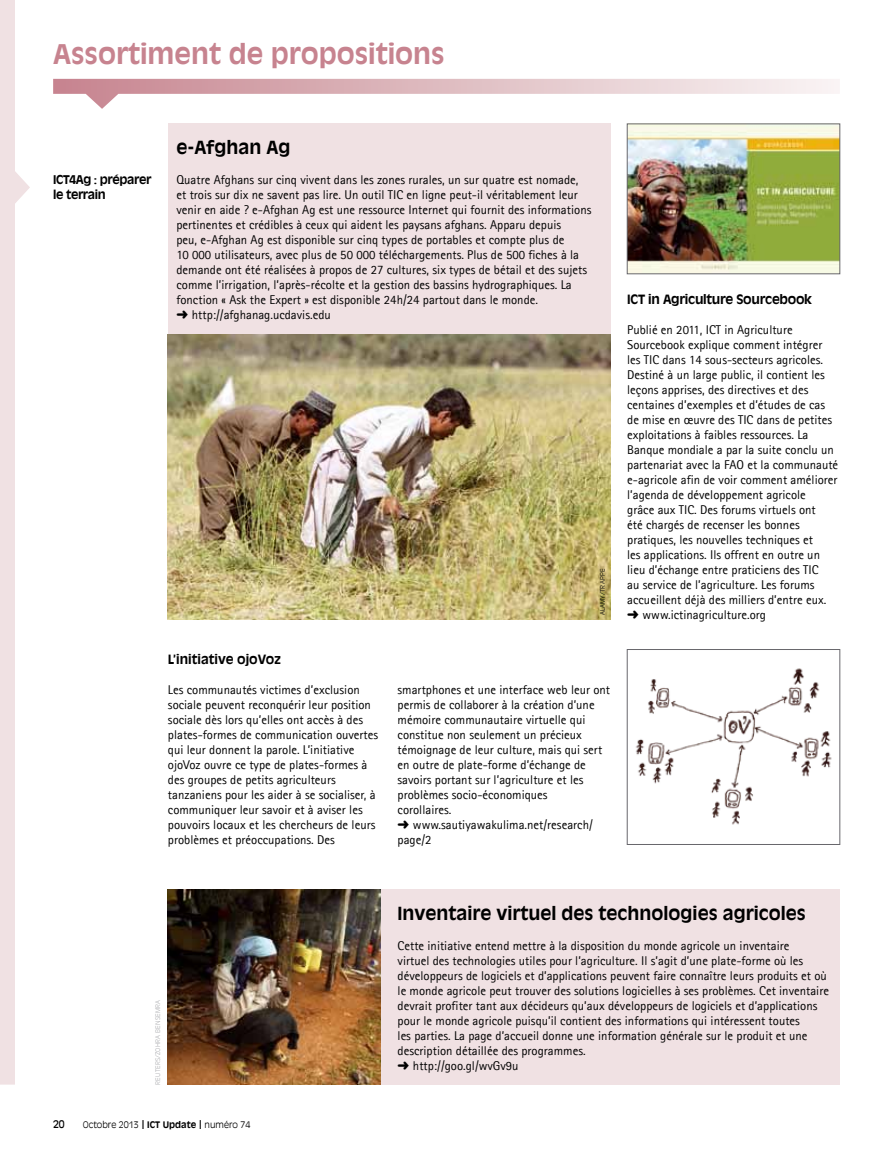
<style>
.page{position:relative;width:893px;height:1149px;background:#fff}
.page>*{position:absolute;margin:0;border:0;box-sizing:border-box;transform-origin:0 0}
.t1{font:700 27px "Antique Olive LT";color:#c7838f}
.t2{font:700 18px "Antique Olive LT";color:#000}
.t3{font:12.75px/15px "Agfa Rotis Sans Serif";color:#000}
.t4{font:700 12.75px "Antique Olive LT";letter-spacing:-.02em;color:#000}
.t5{font:700 12.75px "Antique Olive LT";color:#000}
.t6{font:700 12px/15px "Antique Olive LT";letter-spacing:-.03em;color:#000}
.t7{font:10.5px "Antique Olive LT";color:#000}
.t8{font:300 9px "Antique Olive LT";color:#000}
.t9{font:300 6.3px "Antique Olive LT";letter-spacing:.03em;color:#aeafb2}
.t10{font:300 6.3px "Antique Olive LT";color:#000}
.s1{font-size:15px}
.s2{font-weight:700}
</style>
<div class="page">
<svg style="left:53px;top:79px;width:786px;height:30px"></svg>
<svg style="left:0;top:0;width:30px;height:1084px"></svg>
<div style="left:168px;top:124px;width:442px;height:210px;background:#f0e1e3"></div>
<div style="left:381px;top:889px;width:459px;height:195px;background:#f0e1e3"></div>
<img style="left:168px;top:334px;width:442px;height:285px">
<img style="left:168px;top:889px;width:213px;height:195px">
<img style="left:636px;top:668px;width:196px;height:157px">
<div style="left:627px;top:649px;width:213px;height:195px;border:1px solid #68676c"></div>
<img style="left:629px;top:126px;width:209px;height:146px">
<div style="left:627px;top:124px;width:213px;height:150px;border:1px solid #68676c"></div>
<h1 class="t1" style="left:53px;top:37px;width:393px">Assortiment de propositions</h1>
<p class="t6" style="left:53px;top:172px;width:100px">ICT4ag : préparer le terrain</p>
<h2 class="t2" style="left:176px;top:136px;width:116px">e-Afghan Ag</h2>
<p class="t3" style="left:176px;top:172px;width:416px">Quatre Afghans sur cinq vivent dans les zones rurales, un sur quatre est nomade, et trois sur dix ne savent pas lire. Un outil TIC en ligne peut-il véritablement leur venir en aide ? e-Afghan Ag est une ressource Internet qui fournit des informations pertinentes et crédibles à ceux qui aident les paysans afghans. Apparu depuis<br>peu, e-Afghan Ag est disponible sur cinq types de portables et compte plus de<br>10 000 utilisateurs, avec plus de 50 000 téléchargements. Plus de 500 fiches à la demande ont été réalisées à propos de 27 cultures, six types de bétail et des sujets comme l’irrigation, l’après-récolte et la gestion des bassins hydrographiques. La fonction « Ask the Expert » est disponible 24h/24 partout dans le monde.<br>➜ http://afghanag.ucdavis.edu</p>
<p class="t10" style="left:599px;top:615px;width:48px;rotate:-90deg">Alamy/Trappe</p>
<p class="t5" style="left:168px;top:651px;width:115px">L’initiative ojoVoz</p>
<p class="t3" style="left:168px;top:682px;width:212px">Les communautés victimes d’exclusion sociale peuvent reconquérir leur position sociale dès lors qu’elles ont accès à des plates-formes de communication ouvertes qui leur donnent la parole. L’initiative ojoVoz ouvre ce type de plates-formes à des groupes de petits agriculteurs tanzaniens pour les aider à se socialiser, à communiquer leur savoir et à aviser les pouvoirs locaux et les chercheurs de leurs problèmes et préoccupations. Des</p>
<p class="t3" style="left:398px;top:682px;width:214px">smartphones et une interface web leur ont permis de collaborer à la création d’une mémoire communautaire virtuelle qui constitue non seulement un précieux témoignage de leur culture, mais qui sert en outre de plate-forme d’échange de savoirs portant sur l’agriculture et les problèmes socio-économiques<br>corollaires.<br>➜ www.sautiyawakulima.net/research/ page/2</p>
<p class="t4" style="left:627px;top:291px;width:186px">ICT in Agriculture Sourcebook</p>
<p class="t3" style="left:627px;top:322px;width:213px">Publié en 2011, ICT in Agriculture Sourcebook explique comment intégrer les TIC dans 14 sous-secteurs agricoles.<br>Destiné à un large public, il contient les leçons apprises, des directives et des centaines d’exemples et d’études de cas de mise en œuvre des TIC dans de petites exploitations à faibles ressources. La Banque mondiale a par la suite conclu un partenariat avec la FAO et la communauté e-agricole afin de voir comment améliorer l’agenda de développement agricole<br>grâce aux TIC. Des forums virtuels ont<br>été chargés de recenser les bonnes pratiques, les nouvelles techniques et<br>les applications. Ils offrent en outre un lieu d’échange entre praticiens des TIC<br>au service de l’agriculture. Les forums accueillent déjà des milliers d’entre eux. ➜ www.ictinagriculture.org</p>
<p class="t9" style="left:154px;top:1084px;width:85px;rotate:-90deg">Reuters/Zohra Bensemra</p>
<p class="t7" style="left:53px;top:1117px;width:13px">20</p>
<p class="t8" style="left:83px;top:1118px;width:169px">Octobre 2013 <span class="s1">ı</span> <span class="s2">ICT Update</span> <span class="s1">ı</span> numéro 74</p>
<h2 class="t2" style="left:398px;top:901px;width:410px">Inventaire virtuel des technologies agricoles</h2>
<p class="t3" style="left:398px;top:937px;width:433px">Cette initiative entend mettre à la disposition du monde agricole un inventaire<br>virtuel des technologies utiles pour l’agriculture. Il s’agit d’une plate-forme où les développeurs de logiciels et d’applications peuvent faire connaître leurs produits et où le monde agricole peut trouver des solutions logicielles à ses problèmes. Cet inventaire devrait profiter tant aux décideurs qu’aux développeurs de logiciels et d’applications pour le monde agricole puisqu’il contient des informations qui intéressent toutes<br>les parties. La page d’accueil donne une information générale sur le produit et une description détaillée des programmes.<br>➜ http://goo.gl/wvGv9u</p>
</div>
